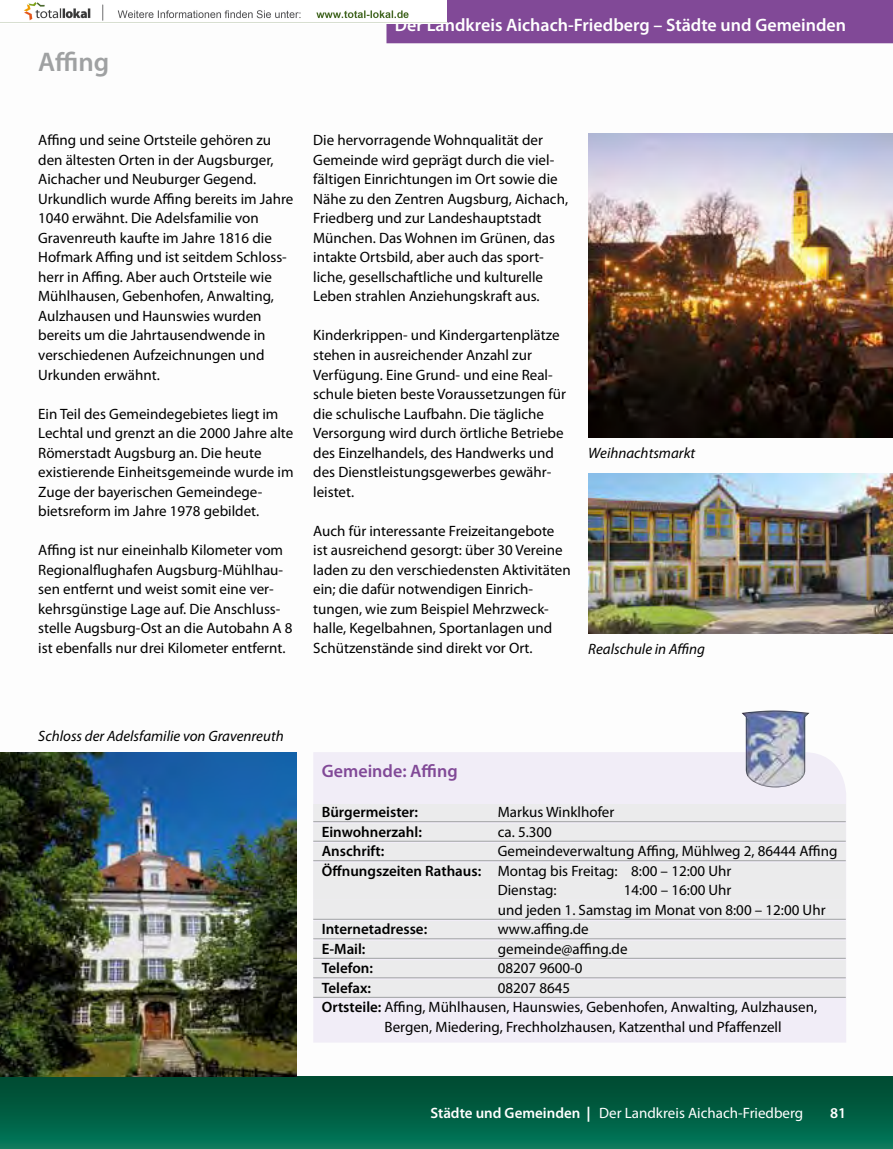
<style>
.page{position:relative;width:893px;height:1149px;background:#fff}
.page>*{position:absolute;margin:0;border:0;box-sizing:border-box;transform-origin:0 0}
.t1{font:600 27px "Myriad Pro";color:#9fa1a2}
.t2{font:600 18px "Myriad Pro";color:#fff}
.t3{font:600 18px "Myriad Pro";color:#814997}
.t4{font:15px/19.5px "Myriad Pro";color:#000}
.t5{font:600 15px "Myriad Pro";color:#000}
.t6{font:italic 15px "Myriad Pro";color:#000}
.t7{font:15px "Myriad Pro";color:#fff}
.t8{font:600 15px "Myriad Pro";color:#fff}
.s1{font-weight:600}
.s2{font-weight:700}
</style>
<div class="page">
<div style="left:0;top:1076px;width:893px;height:72px;background:linear-gradient(to bottom,#00472e,#047659)"></div>
<div style="left:386px;top:0;width:507px;height:43px;background:#814997"></div>
<svg style="left:313px;top:752px;width:533px;height:290px;background:#ede9f3"></svg>
<div style="left:313px;top:803px;width:533px;height:18px;background:#ebebec"></div>
<hr style="left:313px;top:821px;width:533px;height:1px;background:#9fa1a2">
<div style="left:313px;top:823px;width:533px;height:17px;background:#ebebec"></div>
<hr style="left:313px;top:840px;width:533px;height:1px;background:#9fa1a2">
<div style="left:313px;top:842px;width:533px;height:18px;background:#ebebec"></div>
<hr style="left:313px;top:860px;width:533px;height:1px;background:#9fa1a2">
<div style="left:313px;top:862px;width:533px;height:17px;background:#ebebec"></div>
<div style="left:313px;top:879px;width:533px;height:20px;background:#ebebec"></div>
<div style="left:313px;top:899px;width:533px;height:19px;background:#ebebec"></div>
<hr style="left:313px;top:918px;width:533px;height:1px;background:#9fa1a2">
<div style="left:313px;top:920px;width:533px;height:18px;background:#ebebec"></div>
<hr style="left:313px;top:938px;width:533px;height:1px;background:#9fa1a2">
<div style="left:313px;top:940px;width:533px;height:17px;background:#ebebec"></div>
<hr style="left:313px;top:957px;width:533px;height:1px;background:#9fa1a2">
<div style="left:313px;top:959px;width:533px;height:18px;background:#ebebec"></div>
<hr style="left:313px;top:977px;width:533px;height:1px;background:#9fa1a2">
<div style="left:313px;top:979px;width:533px;height:17px;background:#ebebec"></div>
<hr style="left:313px;top:996px;width:533px;height:1px;background:#9fa1a2">
<img style="left:741px;top:710px;width:68px;height:77px">
<img style="left:588px;top:473px;width:305px;height:160px">
<img style="left:588px;top:133px;width:305px;height:304px">
<img style="left:0;top:752px;width:296px;height:324px">
<img style="left:0;top:0;width:446px;height:24px">
<h1 class="t1" style="left:38px;top:45px;width:73px">Affing</h1>
<p class="t2" style="left:395px;top:13px;width:453px">Der Landkreis Aichach-Friedberg – Städte und Gemeinden</p>
<p class="t4" style="left:38px;top:131px;width:256px">Affing und seine Ortsteile gehören zu den ältesten Orten in der Augsburger, Aichacher und Neuburger Gegend.<br>Urkundlich wurde Affing bereits im Jahre 1040 erwähnt. Die Adelsfamilie von Gravenreuth kaufte im Jahre 1816 die Hofmark Affing und ist seitdem Schloss&shy;herr in Affing. Aber auch Ortsteile wie Mühlhausen, Gebenhofen, Anwalting, Aulzhausen und Haunswies wurden bereits um die Jahrtausendwende in verschiedenen Aufzeichnungen und Urkunden erwähnt.</p>
<p class="t4" style="left:38px;top:404px;width:257px">Ein Teil des Gemeindegebietes liegt im Lechtal und grenzt an die 2000 Jahre alte Römerstadt Augsburg an. Die heute existierende Einheitsgemeinde wurde im Zuge der bayerischen Gemeindege&shy;bietsreform im Jahre 1978 gebildet.</p>
<p class="t4" style="left:38px;top:540px;width:256px">Affing ist nur eineinhalb Kilometer vom Regionalflughafen Augsburg-Mühlhau&shy;sen entfernt und weist somit eine ver&shy;kehrsgünstige Lage auf. Die Anschluss&shy;stelle Augsburg-Ost an die Autobahn A 8 ist ebenfalls nur drei Kilometer entfernt.</p>
<p class="t4" style="left:313px;top:131px;width:256px">Die hervorragende Wohnqualität der Gemeinde wird geprägt durch die viel&shy;fältigen Einrichtungen im Ort sowie die Nähe zu den Zentren Augsburg, Aichach, Friedberg und zur Landeshauptstadt München. Das Wohnen im Grünen, das intakte Ortsbild, aber auch das sport&shy;liche, gesellschaftliche und kulturelle Leben strahlen Anziehungskraft aus.</p>
<p class="t4" style="left:313px;top:326px;width:254px">Kinderkrippen- und Kindergartenplätze stehen in ausreichender Anzahl zur Verfügung. Eine Grund- und eine Real&shy;schule bieten beste Voraussetzungen für die schulische Laufbahn. Die tägliche Versorgung wird durch örtliche Betriebe des Einzelhandels, des Handwerks und des Dienstleistungsgewerbes gewähr&shy;leistet.</p>
<p class="t4" style="left:313px;top:521px;width:259px">Auch für interessante Freizeitangebote ist ausreichend gesorgt: über 30 Vereine laden zu den verschiedensten Aktivitäten ein; die dafür notwendigen Einrich&shy;tungen, wie zum Beispiel Mehrzweck&shy;halle, Kegelbahnen, Sportanlagen und Schützenstände sind direkt vor Ort.</p>
<p class="t6" style="left:588px;top:444px;width:108px">Weihnachtsmarkt</p>
<p class="t6" style="left:588px;top:640px;width:118px">Realschule in Affing</p>
<p class="t6" style="left:38px;top:727px;width:247px">Schloss der Adelsfamilie von Gravenreuth</p>
<p class="t3" style="left:322px;top:758px;width:137px">Gemeinde: Affing</p>
<p class="t5" style="left:322px;top:802px;width:98px">Bürgermeister:</p>
<p class="t4" style="left:498px;top:802px;width:118px">Markus Winklhofer</p>
<p class="t5" style="left:322px;top:821px;width:102px">Einwohnerzahl:</p>
<p class="t4" style="left:498px;top:821px;width:56px">ca. 5.300</p>
<p class="t5" style="left:322px;top:841px;width:64px">Anschrift:</p>
<p class="t4" style="left:498px;top:841px;width:341px">Gemeindeverwaltung Affing, Mühlweg 2, 86444 Affing</p>
<p class="t4" style="left:322px;top:860px;width:411px"><span class="s1">Öffnungszeiten Rathaus:</span> Montag bis Freitag: 8:00 – 12:00 Uhr</p>
<p class="t4" style="left:498px;top:880px;width:60px">Dienstag:</p>
<p class="t4" style="left:498px;top:880px;width:329px;text-indent:126px">14:00 – 16:00 Uhr<br>und jeden 1. Samstag im Monat von 8:00 – 12:00 Uhr</p>
<p class="t5" style="left:322px;top:919px;width:107px">Internetadresse:</p>
<p class="t4" style="left:498px;top:919px;width:93px">www.affing.de</p>
<p class="t5" style="left:322px;top:938px;width:45px">E-Mail:</p>
<p class="t4" style="left:498px;top:938px;width:131px">gemeinde@affing.de</p>
<p class="t5" style="left:322px;top:958px;width:53px">Telefon:</p>
<p class="t4" style="left:498px;top:958px;width:86px">08207 9600-0</p>
<p class="t5" style="left:322px;top:977px;width:51px">Telefax:</p>
<p class="t4" style="left:498px;top:977px;width:74px">08207 8645</p>
<p class="t4" style="left:322px;top:997px;width:497px"><span class="s1">Ortsteile:</span> Affing, Mühlhausen, Haunswies, Gebenhofen, Anwalting, Aulzhausen,</p>
<p class="t4" style="left:385px;top:1016px;width:399px">Bergen, Miedering, Frechholzhausen, Katzenthal und Pfaffenzell</p>
<p class="t7" style="left:430px;top:1104px;width:374px"><span class="s1">Städte und Gemeinden</span> <span class="s2">|</span> Der Landkreis Aichach-Friedberg</p>
<p class="t8" style="left:830px;top:1103px;width:18px">81</p>
</div>
